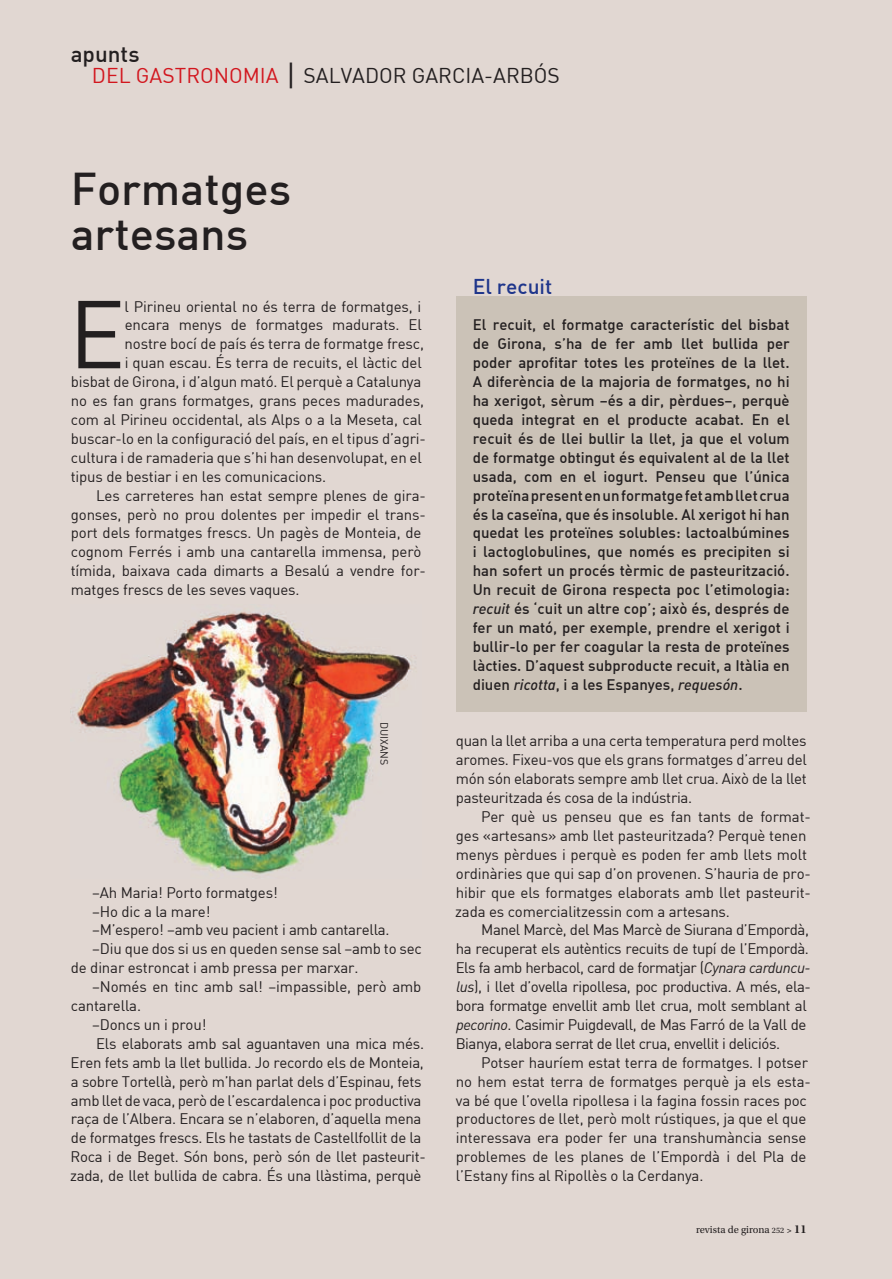
<style>
.page{position:relative;width:892px;height:1279px;background:#e1d7d2}
.page>*{position:absolute;margin:0;border:0;box-sizing:border-box;transform-origin:0 0}
.Apunts_text{font:94.65px "DIN";color:#231f20}
.Apunts_text-2{font:500 45px "DIN";color:#231f20}
.t1{font:500 22.5px "DIN";color:#231f20}
.t2{font:21px "DIN";color:#d2161e}
.t3{font:21px "DIN";color:#231f20}
.Apunts_text-3{font:500 21px "DIN";color:#1e358b}
.Apunts_text-4{font:15px/18.9px "DIN";letter-spacing:-.01em;color:#231f20}
.Apunts_text-5{font:15px/18.9px "DIN Medium Alternate";color:#231f20;text-align:justify}
.Apunts_text-6{font:15px/18.9px "DIN";letter-spacing:-.03em;color:#231f20}
.t4{font:10.5px "Utopia Std";color:#231f20}
.Cro_Fotograf{font:10.5px "DIN";color:#231f20}
.s1{font-size:30px;color:#231f20}
.s2{color:#231f20}
.s3{font-family:"DIN Medium Italic Alt"}
.s4{font-style:italic}
.s5{font-size:8.25px}
.s6{font-weight:600;font-size:9px}
.s7{font-weight:600;font-size:12px}
</style>
<div class="page">
<div style="left:455px;top:296px;width:351px;height:415px;background:#cbc2b7"></div>
<img style="left:72px;top:612px;width:339px;height:262px">
<p class="t1" style="left:71px;top:40px;width:70px">apunts</p>
<p class="t2" style="left:92px;top:63px;width:58px">del gast</p>
<p class="t2" style="left:186px;top:63px;width:143px">ronomia <span class="s1">|</span> <span class="s2">Salva</span></p>
<p class="t3" style="left:365px;top:63px;width:194px">dor Garcia-Arb ós</p>
<p class="Apunts_text-2" style="left:71px;top:160px;width:222px">Formatges</p>
<p class="Apunts_text-2" style="left:71px;top:205px;width:179px">artesans</p>
<p class="Apunts_text" style="left:69px;top:275px;width:58px">E</p>
<p class="Apunts_text-4" style="left:125px;top:296px;width:298px">l Pirineu oriental no és terra de formatges, i</p>
<p class="Apunts_text-4" style="left:125px;top:315px;width:298px">encara menys de formatges madurats. El</p>
<p class="Apunts_text-4" style="left:125px;top:334px;width:301px">nostre bocí de país és terra de formatge fresc,</p>
<p class="Apunts_text-4" style="left:125px;top:353px;width:298px">i quan escau. És terra de recuits, el làctic del</p>
<p class="Apunts_text-4" style="left:71px;top:372px;width:352px">bisbat de Girona, i d’algun mató. El perquè a Catalunya</p>
<p class="Apunts_text-4" style="left:71px;top:391px;width:354px">no es fan grans formatges, grans peces madurades,</p>
<p class="Apunts_text-4" style="left:71px;top:410px;width:352px">com al Pirineu occidental, als Alps o a la Meseta, cal</p>
<p class="Apunts_text-4" style="left:71px;top:429px;width:356px">buscar-lo en la configuració del país, en el tipus d’agri-</p>
<p class="Apunts_text-4" style="left:71px;top:448px;width:352px">cultura i de ramaderia que s’hi han desenvolupat, en el</p>
<p class="Apunts_text-4" style="left:71px;top:466px;width:257px">tipus de bestiar i en les comunicacions.</p>
<p class="Apunts_text-4" style="left:71px;top:485px;width:356px;text-indent:25px">Les carreteres han estat sempre plenes de gira&shy;gonses, però no prou dolentes per impedir el trans&shy;port dels formatges frescs. U n pagès de Monteia, de cognom Ferrés i amb una cantarella immensa, però tímida, baixava cada dimarts a Besalú a vendre for&shy;matges frescs de les seves vaques.</p>
<p class="Cro_Fotograf" style="left:391px;top:722px;width:44px;rotate:90deg">Duixans</p>
<p class="Apunts_text-4" style="left:92px;top:882px;width:187px">–Ah Maria! Porto formatges!</p>
<p class="Apunts_text-4" style="left:92px;top:901px;width:120px">–Ho dic a la mare!</p>
<p class="Apunts_text-4" style="left:92px;top:920px;width:299px">–M’espero! –amb veu pacient i amb cantarella.</p>
<p class="Apunts_text-4" style="left:71px;top:939px;width:352px;text-indent:21px">–Diu que dos si us en queden sense sal –amb to sec de dinar estroncat i amb pressa per marxar.</p>
<p class="Apunts_text-4" style="left:71px;top:977px;width:352px;text-indent:21px">–Només en tinc amb sal! –impassible, però amb cantarella.</p>
<p class="Apunts_text-4" style="left:92px;top:1015px;width:116px">–Doncs un i prou!</p>
<p class="Apunts_text-4" style="left:70px;top:1033px;width:357px;text-indent:26px">Els elaborats amb sal aguantaven una mica més.<br>Eren fets amb la llet bullida. Jo recordo els de Monteia, a sobre Tortellà, però m’han parlat dels d’Espinau, fets amb llet de vaca, però de l’escardalenca i poc productiva raça de l’Albera. Encara se n’elaboren, d’aquella mena de formatges frescs. Els he tastats de Castellfollit de la Roca i de Beget. Són bons, però són de llet pasteurit&shy;zada, de llet bullida de cabra. És una llàstima, perquè</p>
<p class="Apunts_text-3" style="left:472px;top:272px;width:81px">El recuit</p>
<p class="Apunts_text-5" style="left:472px;top:315px;width:318px">El recuit, el formatge característic del bisbat de Girona, s’ha de fer amb llet bullida per poder aprofitar totes les proteïnes de la llet.<br>A diferència de la majoria de formatges, no hi ha xerigot, sèrum –és a dir, pèrdues–, perquè queda integrat en el producte acabat. En el recuit és de llei bullir la llet, ja que el volum de formatge obtingut és equivalent al de la llet usada, com en el iogurt. Penseu que l’única proteïna present en un formatge fet amb llet crua és la caseïna, que és insoluble. Al xerigot hi han quedat les proteïnes solubles: lactoalbúmines i lactoglobulines, que només es precipiten si han sofert un procés tèrmic de pasteurització.<br>Un recuit de Girona respecta poc l’etimologia: <span class="s3">recuit</span> és ‘cuit un altre cop’; això és, després de fer un mató, per exemple, prendre el xerigot i bullir-lo per fer coagular la resta de proteïnes làcties. D’aquest subproducte recuit, a Itàlia en diuen <span class="s3">ricotta</span>, i a les Espanyes, <span class="s3">requesón</span>.</p>
<p class="Apunts_text-4" style="left:456px;top:731px;width:352px;text-align:justify">quan la llet arriba a una certa temperatura perd moltes aromes. Fixeu-vos que els grans formatges d’arreu del món són elaborats sempre amb llet crua. Això de la llet pasteuritzada és cosa de la indústria.</p>
<p class="Apunts_text-4" style="left:455px;top:807px;width:357px;text-indent:26px">Per què us penseu que es fan tants de format&shy;ges «artesans» amb llet pasteuritzada? Perquè tenen menys pèrdues i perquè es poden fer amb llets molt ordinàries que qui sap d’on provenen. S’hauria de pro&shy;hibir que els formatges elaborats amb llet pasteurit&shy;zada es comercialitzessin com a artesans.</p>
<p class="Apunts_text-6" style="left:455px;top:920px;width:357px;text-indent:26px">Manel Marcè, del Mas Marcè de Siurana d’Empordà, ha recuperat els autèntics recuits de tupí de l’Empordà.<br>Els fa amb herbacol, card de formatjar (<span class="s4">Cynara carduncu&shy;lus</span>), i llet d’ovella ripollesa, poc productiva. A més, ela&shy;bora formatge envellit amb llet crua, molt semblant al <span class="s4">pecorino</span>. Casimir Puigdevall, de Mas Farró de la Vall de Bianya, elabora serrat de llet crua, envellit i deliciós.</p>
<p class="Apunts_text-4" style="left:456px;top:1052px;width:356px;text-indent:25px">Potser hauríem estat terra de formatges. I potser no hem estat terra de formatges perquè ja els esta&shy;va bé que l’ovella ripollesa i la fagina fossin races poc productores de llet, però molt rústiques, ja que el que interessava era poder fer una transhumància sense problemes de les planes de l’Empordà i del Pla de l’Estany fins al Ripollès o la Cerdanya.</p>
<p class="t4" style="left:696px;top:1224px;width:112px">revista de girona <span class="s5">252</span> <span class="s6">&gt;</span> <span class="s7">11</span></p>
</div>
